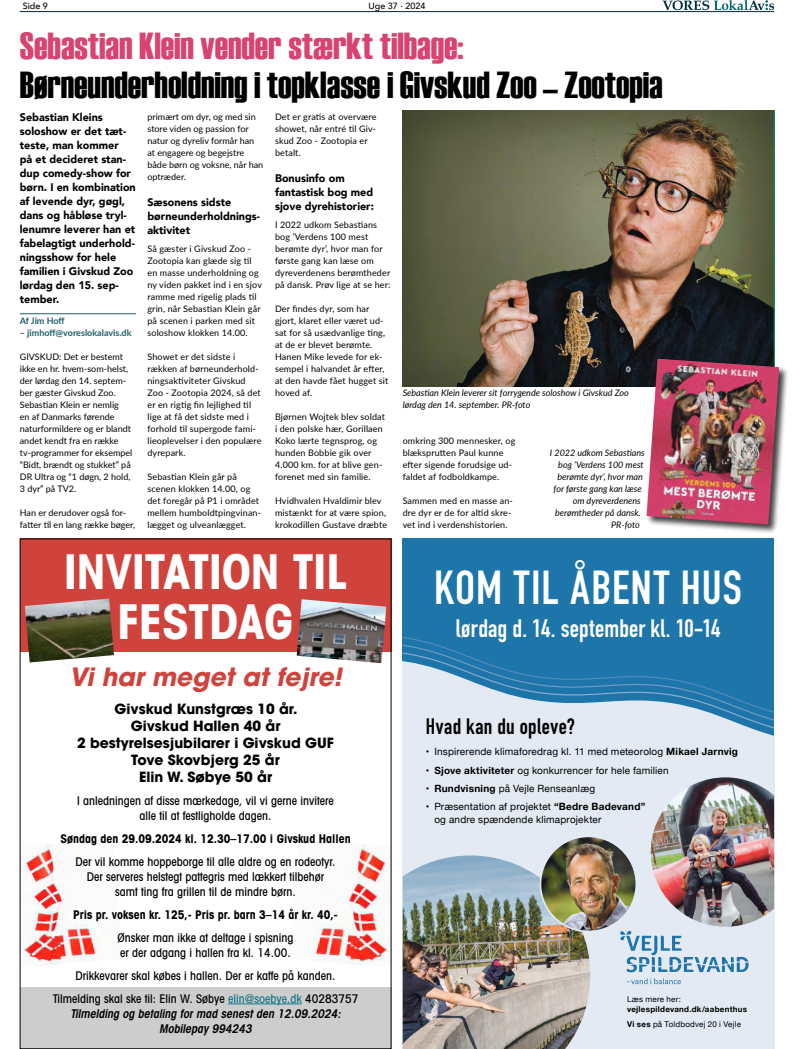
<style>
.page{position:relative;width:794px;height:1049px;background:#fff}
.page>*{position:absolute;margin:0;border:0;box-sizing:border-box;transform-origin:0 0}
.t1{font:700 condensed 48px/50px "Avant Garde";letter-spacing:-.01em;color:#fff;text-align:center}
.t2{font:700 47px "DIN Condensed";letter-spacing:.02em;color:#fff}
.t3{font:37.6px "Haettenschweiler";color:#000}
.t4{font:37.6px "Haettenschweiler";color:#d84370}
.t5{font:700 25px "DIN Condensed";letter-spacing:.005em;color:#fff}
.t6{font:italic 700 25px "Avant Garde";color:#d0433d}
.t7{font:700 22px "DIN Condensed";letter-spacing:.02em;color:#000}
.t8{font:700 14px/17px "Avant Garde";color:#000;text-align:center}
.t9{font:500 condensed 12px/15px "Avant Garde";color:#000;text-align:center}
.t10{font:700 condensed 12px "Avant Garde";color:#000}
.t11{font:italic 600 condensed 12px/15px "Avant Garde";color:#000;text-align:center}
.t12{font:900 11px/14px "Avenir";color:#000}
.t13{font:10px/13px "Helvetica Neue";letter-spacing:.015em;color:#000}
.t14{font:9px/12px "Lato";letter-spacing:.015em;color:#000}
.t15{font:italic 9px/12px "Lato";color:#000}
.t16{font:700 9px "Lato";color:#1e5e69}
.t17{font:500 9px "Avenir";color:#000}
.t18{font:700 8px/14.3px "Helvetica Neue";letter-spacing:.03em;color:#000}
.t19{font:8px "Helvetica Neue";letter-spacing:.03em;color:#000}
.s1{color:#117988}
.s2{font-weight:700}
.s3{font-weight:400}
</style>
<div class="page">
<hr style="left:20px;top:11px;width:754px;height:1px;background:#002a3e">
<svg style="left:662px;top:0;width:112px;height:10px"></svg>
<div style="left:403px;top:539px;width:371px;height:261px;background:#1e75a9"></div>
<div style="left:403px;top:728px;width:371px;height:321px;background:#e3eaf4"></div>
<svg style="left:403px;top:637px;width:371px;height:91px"></svg>
<svg style="left:627px;top:978px;width:54px;height:6px"></svg>
<img style="left:403px;top:855px;width:187px;height:194px">
<img style="left:650px;top:777px;width:124px;height:150px">
<img style="left:540px;top:836px;width:208px;height:136px">
<div style="left:20px;top:539px;width:371px;height:113px;background:#d0433d"></div>
<div style="left:20px;top:987px;width:371px;height:62px;background:#cecdcd"></div>
<img style="left:23px;top:844px;width:76px;height:122px">
<img style="left:312px;top:844px;width:77px;height:122px">
<hr style="left:228px;top:1003px;width:74px;height:1px;background:#117988">
<img style="left:297px;top:599px;width:89px;height:64px">
<img style="left:25px;top:599px;width:89px;height:63px">
<hr style="left:20px;top:313px;width:116px;height:1px;background:#1e5e69">
<img style="left:403px;top:111px;width:371px;height:276px">
<div style="left:645px;top:357px;width:144px;height:177px;background:#000;opacity:.75"></div>
<img style="left:646px;top:359px;width:133px;height:165px">
<p class="t17" style="left:23px;top:-2px;width:27px">Side 9</p>
<p class="t17" style="left:368px;top:-2px;width:58px">Uge 37 · 2024</p>
<h3 class="t4" style="left:20px;top:25px;width:445px">Sebastian Klein vender stærkt tilbage:</h3>
<h3 class="t3" style="left:20px;top:63px;width:644px">Børneunderholdning i topklasse i Givskud Zoo – Zootopia</h3>
<p class="t12" style="left:20px;top:110px;width:117px">Sebastian Kleins soloshow er det tæt&shy;teste, man kommer<br>på et decideret stan&shy;dup comedy-show for børn. I en kombination af levende dyr, gøgl, dans og håbløse tryl&shy;lenumre leverer han et fabelagtigt underhold&shy;ningsshow for hele familien i Givskud Zoo lørdag den 15. sep&shy;tember.</p>
<p class="t16" style="left:20px;top:314px;width:46px">Af Jim Hoff</p>
<p class="t16" style="left:20px;top:326px;width:113px">– jimhoff@voreslokalavis.dk</p>
<p class="t14" style="left:20px;top:350px;width:114px">GIVSKUD: Det er bestemt ikke en hr. hvem-som-helst, der lørdag den 14. septem&shy;ber gæster Givskud Zoo.<br>Sebastian Klein er nemlig<br>en af Danmarks førende naturformildere og er blandt andet kendt fra en række tv-programmer for eksempel “Bidt, brændt og stukket” på<br>DR Ultra og “1 døgn, 2 hold,<br>3 dyr” på TV2.</p>
<p class="t14" style="left:20px;top:506px;width:117px">Han er derudover også for&shy;fatter til en lang række bøger,</p>
<p class="t14" style="left:147px;top:110px;width:117px">primært om dyr, og med sin store viden og passion for natur og dyreliv formår han at engagere og begejstre både børn og voksne, når han optræder.</p>
<p class="t12" style="left:147px;top:195px;width:114px">Sæsonens sidste børneunderholdnings&shy;aktivitet</p>
<p class="t14" style="left:147px;top:242px;width:116px">Så gæster i Givskud Zoo -<br>Zootopia kan glæde sig til en masse underholdning og ny viden pakket ind i en sjov ramme med rigelig plads til grin, når Sebastian Klein går på scenen i parken med sit soloshow klokken 14.00.</p>
<p class="t14" style="left:147px;top:350px;width:116px">Showet er det sidste i rækken af børneunderhold&shy;ningsaktiviteter Givskud<br>Zoo - Zootopia 2024, så det er en rigtig fin lejlighed til lige at få det sidste med i forhold til supergode fami&shy;lieoplevelser i den populære dyrepark.</p>
<p class="t14" style="left:147px;top:470px;width:115px">Sebastian Klein går på scenen klokken 14.00, og det foregår på P1 i området mellem humboldtpingvinan&shy;lægget og ulveanlægget.</p>
<p class="t14" style="left:275px;top:110px;width:103px">Det er gratis at overvære showet, når entré til Giv&shy;skud Zoo - Zootopia er betalt.</p>
<p class="t12" style="left:275px;top:171px;width:100px">Bonusinfo om fantastisk bog med sjove dyrehistorier:</p>
<p class="t14" style="left:275px;top:218px;width:117px">I 2022 udkom Sebastians bog ’Verdens 100 mest berømte dyr’, hvor man for første gang kan læse om dyreverdenens berømtheder på dansk. Prøv lige at se her:</p>
<p class="t14" style="left:275px;top:302px;width:115px">Der findes dyr, som har gjort, klaret eller været ud&shy;sat for så usædvanlige ting, at de er blevet berømte.<br>Hanen Mike levede for ek&shy;sempel i halvandet år efter, at den havde fået hugget sit hoved af.</p>
<p class="t14" style="left:275px;top:410px;width:111px">Bjørnen Wojtek blev soldat i den polske hær, Gorillaen<br>Koko lærte tegnsprog, og hunden Bobbie gik over<br>4.000 km. for at blive gen&shy;forenet med sin familie.</p>
<p class="t14" style="left:275px;top:494px;width:114px">Hvidhvalen Hvaldimir blev mistænkt for at være spion, krokodillen Gustave dræbte</p>
<h1 class="t1" style="left:64px;top:546px;width:285px">INVITATION TIL<br>FESTDAG</h1>
<h3 class="t6" style="left:69px;top:661px;width:274px">Vi har meget at fejre!</h3>
<h3 class="t8" style="left:77px;top:700px;width:258px">Givskud Kunstgræs 10 år.<br>Givskud Hallen 40 år<br>2 bestyrelsesjubilarer i Givskud GUF<br>Tove Skovbjerg 25 år<br>Elin W. Søbye 50 år</h3>
<h3 class="t9" style="left:77px;top:792px;width:258px">I anledningen af disse mærkedage, vil vi gerne invitere alle til at festligholde dagen.</h3>
<h3 class="t10" style="left:60px;top:831px;width:292px">Søndag den 29.09.2024 kl. 12.30–17.00 i Givskud Hallen</h3>
<h3 class="t9" style="left:76px;top:854px;width:261px">Der vil komme hoppeborge til alle aldre og en rodeotyr.<br>Der serveres helstegt pattegris med lækkert tilbehør samt ting fra grillen til de mindre børn.</h3>
<h3 class="t10" style="left:73px;top:907px;width:266px">Pris pr. voksen kr. 125,- Pris pr. barn 3–14 år kr. 40,-</h3>
<h3 class="t9" style="left:118px;top:930px;width:177px;text-align:left">Ønsker man ikke at deltage i spisning er der adgang i hallen fra kl. 14.00.</h3>
<h3 class="t9" style="left:53px;top:964px;width:307px;line-height:23px">Drikkevarer skal købes i hallen. Der er kaffe på kanden.<br>Tilmelding skal ske til: Elin W. Søbye <span class="s1">elin@soebye.dk</span> 40283757</h3>
<h3 class="t11" style="left:70px;top:1006px;width:274px">Tilmelding og betaling for mad senest den 12.09.2024:<br>Mobilepay 994243</h3>
<p class="t15" style="left:403px;top:386px;width:228px">Sebastian Klein leverer sit forrygende soloshow i Givskud Zoo lørdag den 14. september. PR-foto</p>
<p class="t15" style="left:550px;top:446px;width:96px">I 2022 udkom Sebastians</p>
<p class="t15" style="left:558px;top:458px;width:87px">bog ’Verdens 100 mest</p>
<p class="t15" style="left:557px;top:470px;width:87px">berømte dyr’, hvor man</p>
<p class="t15" style="left:553px;top:482px;width:90px">for første gang kan læse</p>
<p class="t15" style="left:573px;top:494px;width:69px">om dyreverdenens</p>
<p class="t15" style="left:555px;top:506px;width:87px">berømtheder på dansk.</p>
<p class="t15" style="left:611px;top:518px;width:30px">PR-foto</p>
<p class="t14" style="left:403px;top:434px;width:114px">omkring 300 mennesker, og blæksprutten Paul kunne efter sigende forudsige ud&shy;faldet af fodboldkampe.</p>
<p class="t14" style="left:403px;top:494px;width:112px">Sammen med en masse an&shy;dre dyr er de for altid skre&shy;vet ind i verdenshistorien.</p>
<h2 class="t2" style="left:434px;top:556px;width:309px">KOM TIL ÅBENT HUS</h2>
<h3 class="t5" style="left:456px;top:611px;width:266px">lørdag d. 14. september kl. 10-14</h3>
<h3 class="t7" style="left:426px;top:711px;width:150px">Hvad kan du opleve?</h3>
<p class="t13" style="left:426px;top:746px;width:314px">• Inspirerende klimaforedrag kl. 11 med meteorolog <span class="s2">Mikael Jarnvig</span></p>
<p class="t13" style="left:426px;top:764px;width:244px"><span class="s2">• Sjove aktiviteter</span> og konkurrencer for hele familien</p>
<p class="t13" style="left:426px;top:782px;width:171px"><span class="s2">• Rundvisning</span> på Vejle Renseanlæg</p>
<p class="t13" style="left:434px;top:800px;width:212px;text-indent:-8px">• Præsentation af projektet <span class="s2">“Bedre Badevand” </span>og andre spændende klimaprojekter</p>
<p class="t19" style="left:627px;top:994px;width:55px">Læs mere her:</p>
<p class="t18" style="left:627px;top:1002px;width:121px">vejlespildevand.dk/aabenthus<br>Vi ses <span class="s3">på Toldbodvej 20 i Vejle</span></p>
</div>
